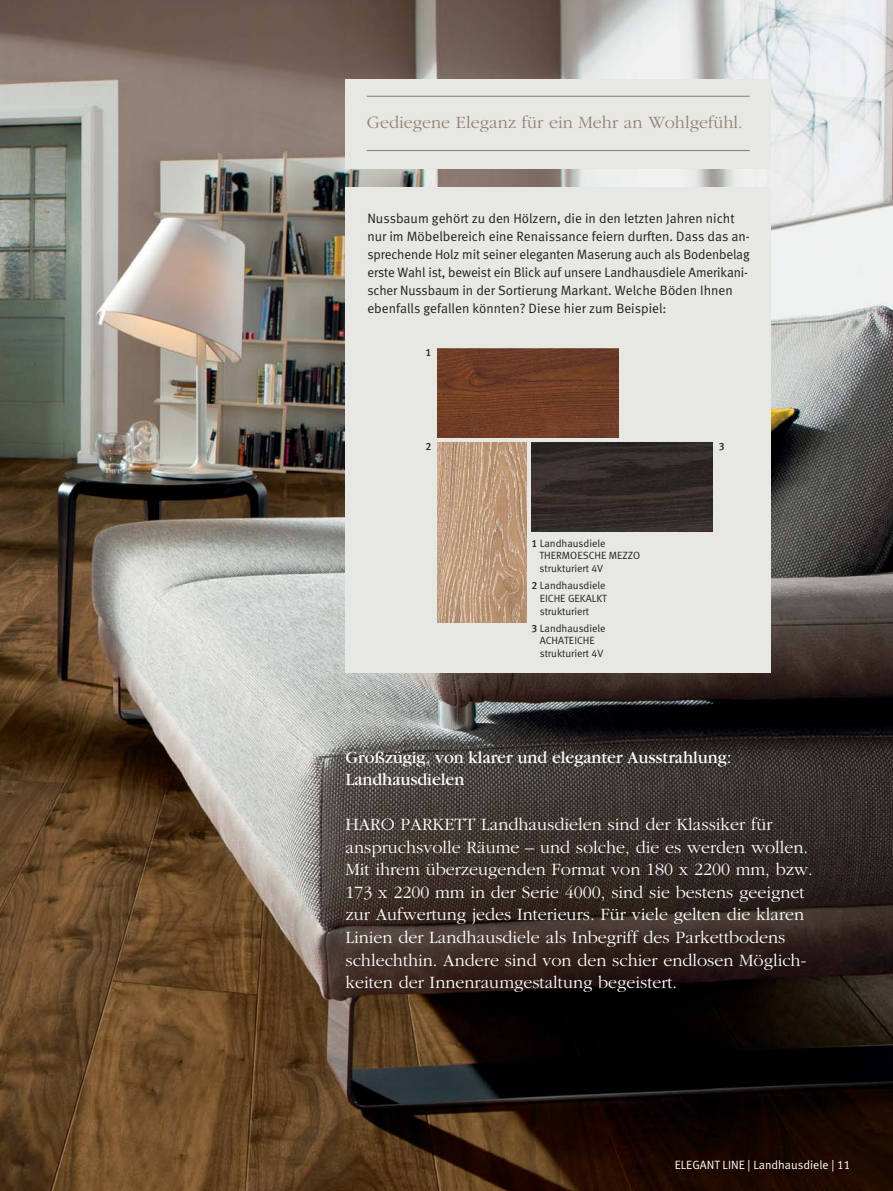
<style>
.page{position:relative;width:893px;height:1191px;background:#fff}
.page>*{position:absolute;margin:0;border:0;box-sizing:border-box;transform-origin:0 0}
.t1{font:300 18px/22.5px "Garamond";color:#fff}
.t2{font:18px/22.5px "Garamond";color:#fff}
.t3{font:300 18px "Garamond";color:#938176}
.t4{font:13.5px/18px "Meta Normal";color:#231f20}
.t5{font:12px "Meta Normal LF";color:#fff}
.t6{font:10.5px/12.8px "Meta Normal";color:#231f20}
.t7{font:10.5px "Meta Medium LF";color:#231f20}
.s1{font-family:"Meta Medium LF"}
.s2{font-family:"Meta Normal LF"}
</style>
<div class="page">
<img style="left:0;top:0;width:893px;height:1190px">
<div style="left:345px;top:79px;width:426px;height:89px;background:#e7e7e4"></div>
<div style="left:345px;top:187px;width:426px;height:485px;background:#e7e7e4"></div>
<img style="left:437px;top:348px;width:181px;height:90px">
<img style="left:531px;top:442px;width:181px;height:90px">
<img style="left:437px;top:442px;width:90px;height:181px">
<hr style="left:367px;top:96px;width:383px;height:1px;background:#938176">
<hr style="left:367px;top:150px;width:383px;height:1px;background:#938176">
<p class="t3" style="left:367px;top:115px;width:378px">Gediegene Eleganz für ein Mehr an Wohlgefühl.</p>
<p class="t4" style="left:367px;top:210px;width:384px">Nussbaum gehört zu den Hölzern, die in den letzten Jahren nicht nur im Möbelbereich eine Renaissance feiern durften. Dass das an&shy;sprechende Holz mit seiner eleganten Maserung auch als Bodenbelag erste Wahl ist, beweist ein Blick auf unsere Landhausdiele Amerikani&shy;scher Nussbaum in der Sortierung Markant. Welche Böden Ihnen ebenfalls gefallen könnten? Diese hier zum Beispiel:</p>
<p class="t7" style="left:425px;top:349px;width:7px">1</p>
<p class="t7" style="left:425px;top:443px;width:7px">2</p>
<p class="t7" style="left:719px;top:443px;width:7px">3</p>
<p class="t6" style="left:539px;top:537px;width:102px;text-indent:-8px"><span class="s1">1</span> Landhausdiele<br>THERMOESCHE MEZZO strukturiert <span class="s2">4V</span></p>
<p class="t6" style="left:540px;top:580px;width:69px;text-indent:-8px"><span class="s1">2</span> Landhausdiele<br>EICHE GEKALKT strukturiert</p>
<p class="t6" style="left:531px;top:622px;width:76px;text-align:center"><span class="s1">3</span> Landhausdiele<br>ACHATEICHE strukturiert <span class="s2">4V</span></p>
<p class="t2" style="left:345px;top:747px;width:388px">Großzügig, von klarer und eleganter Ausstrahlung:<br>Landhausdielen</p>
<p class="t1" style="left:345px;top:815px;width:469px">HARO PARKETT Landhausdielen sind der Klassiker für anspruchsvolle Räume – und solche, die es werden wollen.<br>Mit ihrem überzeugenden Format von 180 x 2200 mm, bzw.<br>173 x 2200 mm in der Serie 4000, sind sie bestens geeignet zur Aufwertung jedes Interieurs. Für viele gelten die klaren Linien der Landhausdiele als Inbegriff des Parkettbodens schlechthin. Andere sind von den schier endlosen Möglich&shy;keiten der Innenraumgestaltung begeistert.</p>
<p class="t5" style="left:675px;top:1160px;width:177px">ELEGANT LINE | Landhausdiele | 11</p>
</div>
